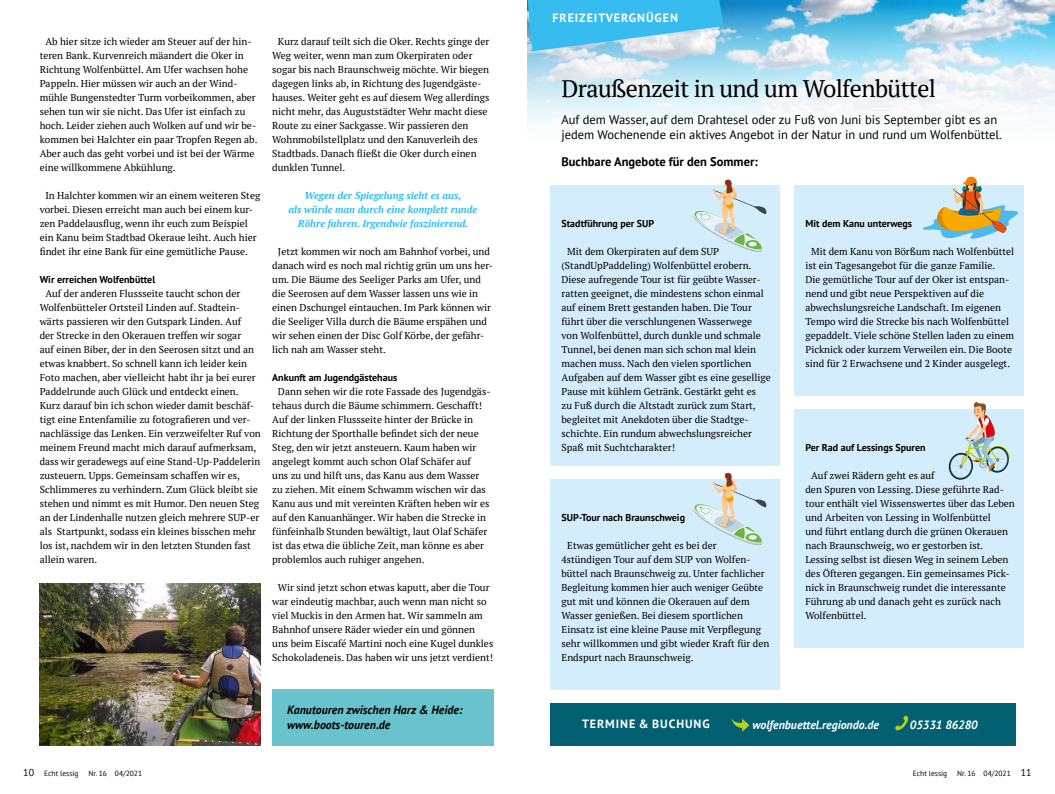
<style>
.page{position:relative;width:1055px;height:794px;background:#fff}
.page>*{position:absolute;margin:0;border:0;box-sizing:border-box;transform-origin:0 0}
.t1{font:24px "PT Serif";letter-spacing:-.025em;color:#000}
.t2{font:12.5px/15px "PT Sans";color:#000}
.t3{font:700 12.5px "PT Sans";color:#000}
.t4{font:italic 700 12px/14.4px "PT Sans";color:#000}
.t5{font:italic 700 12px "PT Sans";color:#fff}
.t6{font:700 12px "PT Sans";letter-spacing:.08em;color:#fff}
.t7{font:10px/14px "PT Serif";color:#000}
.t8{font:700 10px "PT Sans";color:#000}
.t9{font:italic 700 10px/14px "PT Serif";color:#36bcee;text-align:center}
.t10{font:10px "PT Sans";color:#000}
.t11{font:7.5px "PT Sans";color:#000}
.s1{font-size:10px}
</style>
<div class="page">
<img style="left:527px;top:0;width:527px;height:126px">
<div style="left:794px;top:409px;width:229px;height:238px;background:#d4edfc"></div>
<div style="left:550px;top:185px;width:230px;height:280px;background:#d4edfc"></div>
<div style="left:550px;top:479px;width:230px;height:210px;background:#d4edfc"></div>
<div style="left:794px;top:185px;width:229px;height:210px;background:#d4edfc"></div>
<img style="left:40px;top:584px;width:221px;height:162px">
<div style="left:272px;top:689px;width:221px;height:56px;background:#68c3cd"></div>
<svg style="left:527px;top:0;width:196px;height:51px;background:#5bc3ec"></svg>
<div style="left:550px;top:703px;width:465px;height:42px;background:#006071"></div>
<svg style="left:693px;top:180px;width:73px;height:72px"></svg>
<img style="left:948px;top:401px;width:61px;height:79px">
<svg style="left:693px;top:473px;width:73px;height:72px"></svg>
<svg style="left:895px;top:715px;width:13px;height:16px"></svg>
<svg style="left:731px;top:718px;width:18px;height:13px"></svg>
<svg style="left:922px;top:176px;width:97px;height:63px"></svg>
<p class="t7" style="left:40px;top:34px;width:219px;text-indent:6px">Ab hier sitze ich wieder am Steuer auf der hin&shy;teren Bank. Kurvenreich mäandert die Oker in Richtung Wolfenbüttel. Am Ufer wachsen hohe Pappeln. Hier müssen wir auch an der Wind&shy;mühle Bungenstedter Turm vorbeikommen, aber sehen tun wir sie nicht. Das Ufer ist einfach zu hoch. Leider ziehen auch Wolken auf und wir be&shy;kommen bei Halchter ein paar Tropfen Regen ab.<br>Aber auch das geht vorbei und ist bei der Wärme eine willkommene Abkühlung.</p>
<p class="t7" style="left:40px;top:188px;width:222px;text-indent:6px">In Halchter kommen wir an einem weiteren Steg vorbei. Diesen erreicht man auch bei einem kur&shy;zen Paddelausflug, wenn ihr euch zum Beispiel ein Kanu beim Stadtbad Okeraue leiht. Auch hier findet ihr eine Bank für eine gemütliche Pause.</p>
<p class="t8" style="left:40px;top:273px;width:117px">Wir erreichen Wolfenbüttel</p>
<p class="t7" style="left:40px;top:286px;width:223px;text-indent:6px">Auf der anderen Flussseite taucht schon der Wolfenbütteler Ortsteil Linden auf. Stadtein&shy;wärts passieren wir den Gutspark Linden. Auf<br>der Strecke in den Okerauen treffen wir sogar<br>auf einen Biber, der in den Seerosen sitzt und an etwas knabbert. So schnell kann ich leider kein Foto machen, aber vielleicht habt ihr ja bei eurer Paddelrunde auch Glück und entdeckt einen.<br>Kurz darauf bin ich schon wieder damit beschäf&shy;tigt eine Entenfamilie zu fotografieren und ver&shy;nachlässige das Lenken. Ein verzweifelter Ruf von meinem Freund macht mich darauf aufmerksam, dass wir geradewegs auf eine Stand-Up-Paddelerin zusteuern. Upps. Gemeinsam schaffen wir es, Schlimmeres zu verhindern. Zum Glück bleibt sie stehen und nimmt es mit Humor. Den neuen Steg an der Lindenhalle nutzen gleich mehrere SUP-er als Startpunkt, sodass ein kleines bisschen mehr los ist, nachdem wir in den letzten Stunden fast allein waren.</p>
<p class="t7" style="left:272px;top:34px;width:219px;text-indent:6px">Kurz darauf teilt sich die Oker. Rechts ginge der Weg weiter, wenn man zum Okerpiraten oder sogar bis nach Braunschweig möchte. Wir biegen dagegen links ab, in Richtung des Jugendgäste&shy;hauses. Weiter geht es auf diesem Weg allerdings nicht mehr, das Auguststädter Wehr macht diese Route zu einer Sackgasse. Wir passieren den Wohnmobilstellplatz und den Kanuverleih des Stadtbads. Danach fließt die Oker durch einen dunklen Tunnel.</p>
<p class="t9" style="left:288px;top:188px;width:190px">Wegen der Spiegelung sieht es aus,<br>als würde man durch eine komplett runde<br>Röhre fahren. Irgendwie faszinierend.</p>
<p class="t7" style="left:272px;top:244px;width:222px;text-indent:6px">Jetzt kommen wir noch am Bahnhof vorbei, und danach wird es noch mal richtig grün um uns her&shy;um. Die Bäume des Seeliger Parks am Ufer, und die Seerosen auf dem Wasser lassen uns wie in einen Dschungel eintauchen. Im Park können wir die Seeliger Villa durch die Bäume erspähen und wir sehen einen der Disc Golf Körbe, der gefähr&shy;lich nah am Wasser steht.</p>
<p class="t8" style="left:272px;top:371px;width:126px">Ankunft am Jugendgästehaus</p>
<p class="t7" style="left:272px;top:384px;width:220px;text-indent:6px">Dann sehen wir die rote Fassade des Jugendgäs&shy;tehaus durch die Bäume schimmern. Geschafft!<br>Auf der linken Flussseite hinter der Brücke in Richtung der Sporthalle befindet sich der neue Steg, den wir jetzt ansteuern. Kaum haben wir angelegt kommt auch schon Olaf Schäfer auf<br>uns zu und hilft uns, das Kanu aus dem Wasser zu ziehen. Mit einem Schwamm wischen wir das Kanu aus und mit vereinten Kräften heben wir es auf den Kanuanhänger. Wir haben die Strecke in fünfeinhalb Stunden bewältigt, laut Olaf Schäfer ist das etwa die übliche Zeit, man könne es aber problemlos auch ruhiger angehen.</p>
<p class="t7" style="left:272px;top:580px;width:222px;text-indent:6px">Wir sind jetzt schon etwas kaputt, aber die Tour war eindeutig machbar, auch wenn man nicht so viel Muckis in den Armen hat. Wir sammeln am Bahnhof unsere Räder wieder ein und gönnen uns beim Eiscafé Martini noch eine Kugel dunkles Schokoladeneis. Das haben wir uns jetzt verdient!</p>
<p class="t4" style="left:287px;top:703px;width:177px">Kanutouren zwischen Harz &amp; Heide: www.boots-touren.de</p>
<p class="t6" style="left:552px;top:10px;width:127px">FREIZEITVERGNÜGEN</p>
<h1 class="t1" style="left:561px;top:73px;width:376px">Draußenzeit in und um Wolfenbüttel</h1>
<p class="t2" style="left:561px;top:111px;width:442px">Auf dem Wasser, auf dem Drahtesel oder zu Fuß von Juni bis September gibt es an jedem Wochenende ein aktives Angebot in der Natur in und rund um Wolfenbüttel.</p>
<p class="t3" style="left:561px;top:153px;width:198px">Buchbare Angebote für den Sommer:</p>
<p class="t8" style="left:561px;top:217px;width:94px">Stadtführung per SUP</p>
<p class="t7" style="left:561px;top:244px;width:211px;text-indent:6px">Mit dem Okerpiraten auf dem SUP (StandUpPaddeling) Wolfenbüttel erobern.<br>Diese aufregende Tour ist für geübte Wasser&shy;ratten geeignet, die mindestens schon einmal auf einem Brett gestanden haben. Die Tour führt über die verschlungenen Wasserwege von Wolfenbüttel, durch dunkle und schmale Tunnel, bei denen man sich schon mal klein machen muss. Nach den vielen sportlichen Aufgaben auf dem Wasser gibt es eine gesellige Pause mit kühlem Getränk. Gestärkt geht es<br>zu Fuß durch die Altstadt zurück zum Start, begleitet mit Anekdoten über die Stadtge&shy;schichte. Ein rundum abwechslungsreicher Spaß mit Suchtcharakter!</p>
<p class="t8" style="left:561px;top:511px;width:125px">SUP-Tour nach Braunschweig</p>
<p class="t7" style="left:561px;top:538px;width:209px;text-indent:6px">Etwas gemütlicher geht es bei der<br>4stündigen Tour auf dem SUP von Wolfen&shy;büttel nach Braunschweig zu. Unter fachlicher Begleitung kommen hier auch weniger Geübte gut mit und können die Okerauen auf dem Wasser genießen. Bei diesem sportlichen Einsatz ist eine kleine Pause mit Verpflegung sehr willkommen und gibt wieder Kraft für den Endspurt nach Braunschweig.</p>
<p class="t8" style="left:805px;top:217px;width:108px">Mit dem Kanu unterwegs</p>
<p class="t7" style="left:805px;top:244px;width:210px;text-indent:6px">Mit dem Kanu von Börßum nach Wolfenbüttel ist ein Tagesangebot für die ganze Familie.<br>Die gemütliche Tour auf der Oker ist entspan&shy;nend und gibt neue Perspektiven auf die abwechslungsreiche Landschaft. Im eigenen Tempo wird die Strecke bis nach Wolfenbüttel gepaddelt. Viele schöne Stellen laden zu einem Picknick oder kurzem Verweilen ein. Die Boote sind für 2 Erwachsene und 2 Kinder ausgelegt.</p>
<p class="t8" style="left:805px;top:441px;width:122px">Per Rad auf Lessings Spuren</p>
<p class="t7" style="left:805px;top:468px;width:211px;text-indent:6px">Auf zwei Rädern geht es auf<br>den Spuren von Lessing. Diese geführte Rad&shy;tour enthält viel Wissenswertes über das Leben und Arbeiten von Lessing in Wolfenbüttel<br>und führt entlang durch die grünen Okerauen nach Braunschweig, wo er gestorben ist.<br>Lessing selbst ist diesen Weg in seinem Leben des Öfteren gegangen. Ein gemeinsames Pick&shy;nick in Braunschweig rundet die interessante Führung ab und danach geht es zurück nach Wolfenbüttel.</p>
<p class="t6" style="left:582px;top:716px;width:129px">TERMINE &amp; BUCHUNG</p>
<p class="t5" style="left:752px;top:716px;width:128px">wolfenbuettel.regiondo.de</p>
<p class="t5" style="left:910px;top:716px;width:69px">05331 86280</p>
<p class="t10" style="left:23px;top:765px;width:12px">10</p>
<p class="t11" style="left:44px;top:768px;width:36px">Echt lessig</p>
<p class="t11" style="left:89px;top:768px;width:55px">Nr. 16 04/2021</p>
<p class="t11" style="left:912px;top:768px;width:36px">Echt lessig</p>
<p class="t11" style="left:957px;top:768px;width:76px">Nr. 16 04/2021 <span class="s1">11</span></p>
</div>
